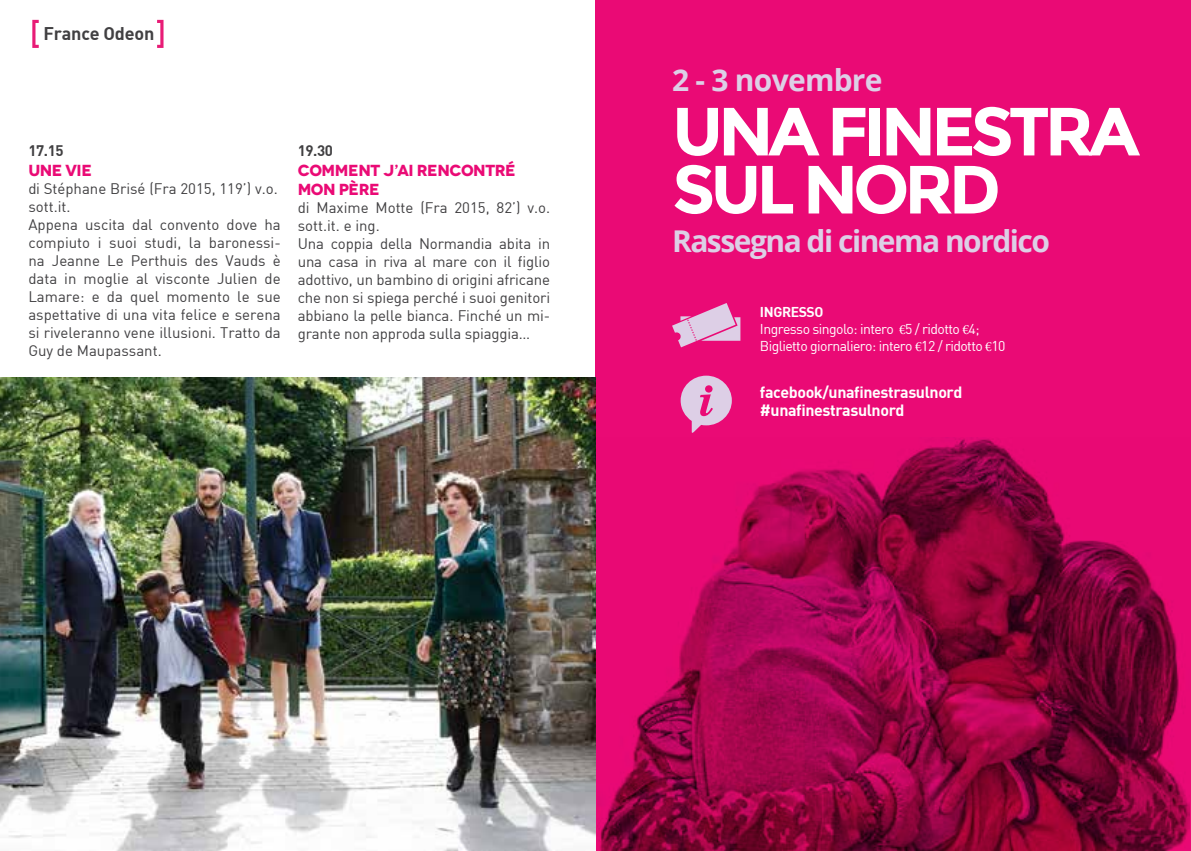
<style>
.page{position:relative;width:1191px;height:851px;background:#fff}
.page>*{position:absolute;margin:0;border:0;box-sizing:border-box;transform-origin:0 0}
.t1{font:700 68px/58px "Montserrat";letter-spacing:-.075em;color:#fff}
.t2{font:700 30px "Open Sans";letter-spacing:-.05em;color:#ddcfe6}
.t3{font:700 30px "Open Sans";letter-spacing:-.025em;color:#ddcfe6}
.t4{font:18px "DIN Bold";color:#414042}
.t5{font:16px/18px "DIN Bold";letter-spacing:-.025em;color:#fff}
.t6{font:700 16px/19.2px "Novecentowide";letter-spacing:-.025em;color:#ea0a75}
.t7{font:15px/18px "DIN";color:#414042}
.t8{font:15px "DIN Bold";letter-spacing:-.025em;color:#414042}
.t9{font:14px/16.8px "DIN";letter-spacing:-.04em;color:#fff}
.t10{font:14px "DIN Bold";letter-spacing:-.03em;color:#fff}
.s1{font-family:"Minion Pro"}
</style>
<div class="page">
<div style="left:595px;top:0;width:596px;height:850px;background:#ea0a75"></div>
<svg style="left:680px;top:375px;width:52px;height:58px"></svg>
<svg style="left:672px;top:303px;width:68px;height:44px"></svg>
<img style="left:0;top:377px;width:595px;height:473px">
<img style="left:598px;top:437px;width:591px;height:413px">
<svg style="left:32px;top:20px;width:7px;height:28px"></svg>
<svg style="left:157px;top:20px;width:6px;height:28px"></svg>
<p class="t4" style="left:43px;top:21px;width:113px">France Odeon</p>
<p class="t8" style="left:28px;top:141px;width:37px">17.15</p>
<p class="t6" style="left:28px;top:160px;width:65px">UNE VIE</p>
<p class="t7" style="left:28px;top:179px;width:254px">di Stéphane Brisé (Fra 2015, 119’) v.o. sott.it.<br>Appena uscita dal convento dove ha compiuto i suoi studi, la baronessi&shy;na Jeanne Le Perthuis des Vauds è data in moglie al visconte Julien de<br>Lamare: e da quel momento le sue aspettative di una vita felice e serena si riveleranno vene illusioni. Tratto da<br>Guy de Maupassant.</p>
<p class="t8" style="left:298px;top:141px;width:37px">19.30</p>
<p class="t6" style="left:298px;top:160px;width:220px">COMMENT J’AI RENCONTRÉ<br>MON PÈRE</p>
<p class="t7" style="left:298px;top:198px;width:254px">di Maxime Motte (Fra 2015, 82’) v.o. sott.it. e ing.<br>Una coppia della Normandia abita in una casa in riva al mare con il figlio adottivo, un bambino di origini africane che non si spiega perché i suoi genitori abbiano la pelle bianca. Finché un mi&shy;grante non approda sulla spiaggia…</p>
<h2 class="t3" style="left:672px;top:59px;width:212px">2 - 3 novembre</h2>
<h1 class="t1" style="left:672px;top:103px;width:469px">UNA FINESTRA<br>SUL NORD</h1>
<h2 class="t2" style="left:672px;top:219px;width:379px">Rassegna di cinema nordico</h2>
<p class="t10" style="left:760px;top:303px;width:65px">Ingresso</p>
<p class="t9" style="left:760px;top:320px;width:247px">Ingresso singolo: intero <span class="s1">€</span>5 / ridotto <span class="s1">€</span>4;<br>Biglietto giornaliero: intero <span class="s1">€</span>12 / ridotto <span class="s1">€</span>10</p>
<p class="t5" style="left:760px;top:382px;width:204px">facebook/unafinestrasulnord #unafinestrasulnord</p>
</div>
